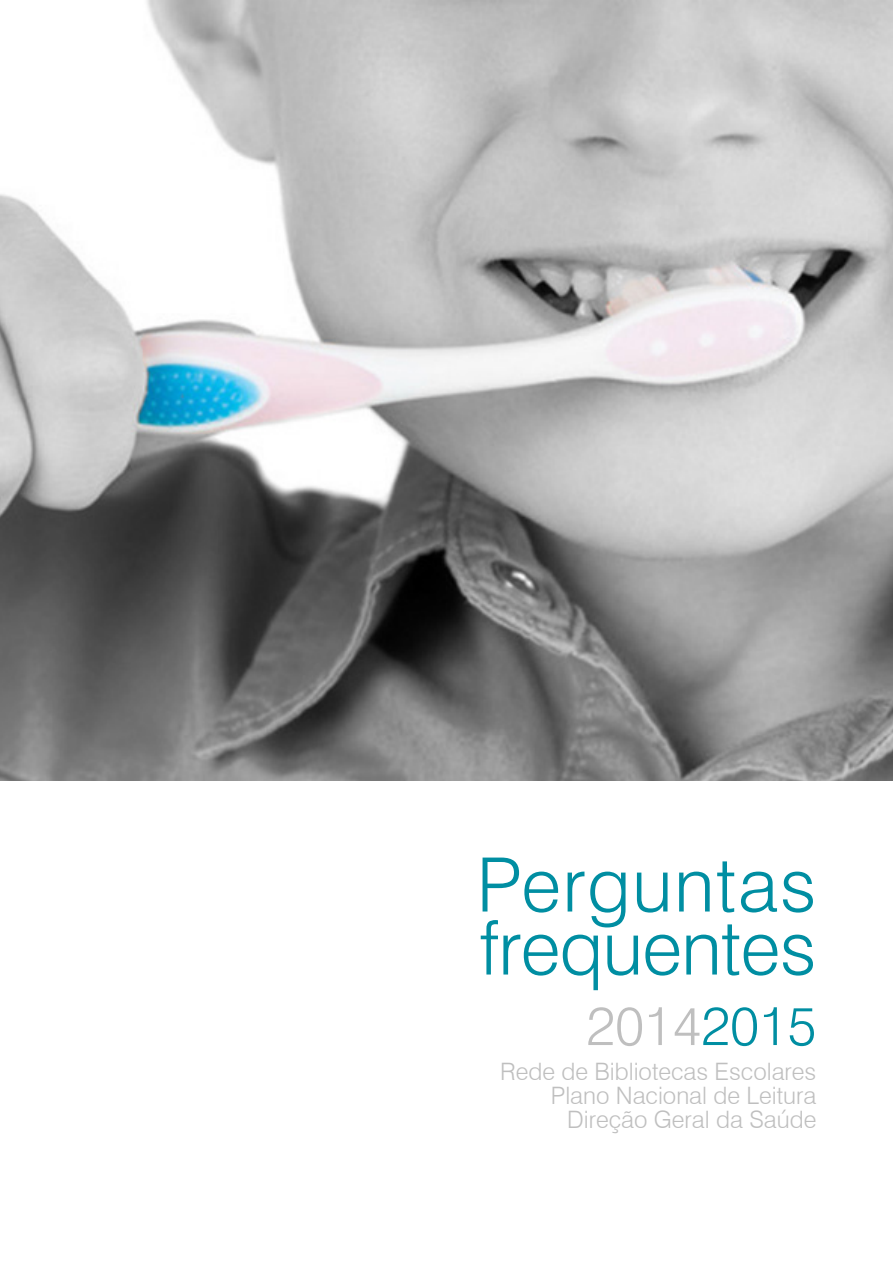
<style>
.page{position:relative;width:893px;height:1263px;background:#fff}
.page>*{position:absolute;margin:0;border:0;box-sizing:border-box;transform-origin:0 0}
.subtitulo{font:300 75px/63px "Swiss 721 BT";letter-spacing:-.01em;color:#008ea2}
.subtitulo-2{font:300 54px "Swiss 721 BT";color:#bfbfbf}
.subtitulo-3{font:300 24px "Swiss 721 BT";color:#bfbfbf}
.s1{color:#008ea2}
</style>
<div class="page">
<img style="left:0;top:0;width:893px;height:780px">
<p class="subtitulo" style="left:477px;top:853px;width:341px">Perguntas frequentes</p>
<p class="subtitulo-2" style="left:586px;top:993px;width:231px">2014<span class="s1">2015</span></p>
<p class="subtitulo-3" style="left:500px;top:1056px;width:318px">Rede de Bibliotecas Escolares</p>
<p class="subtitulo-3" style="left:551px;top:1080px;width:267px">Plano Nacional de Leitura</p>
<p class="subtitulo-3" style="left:567px;top:1104px;width:251px">Direção Geral da Saúde</p>
</div>
